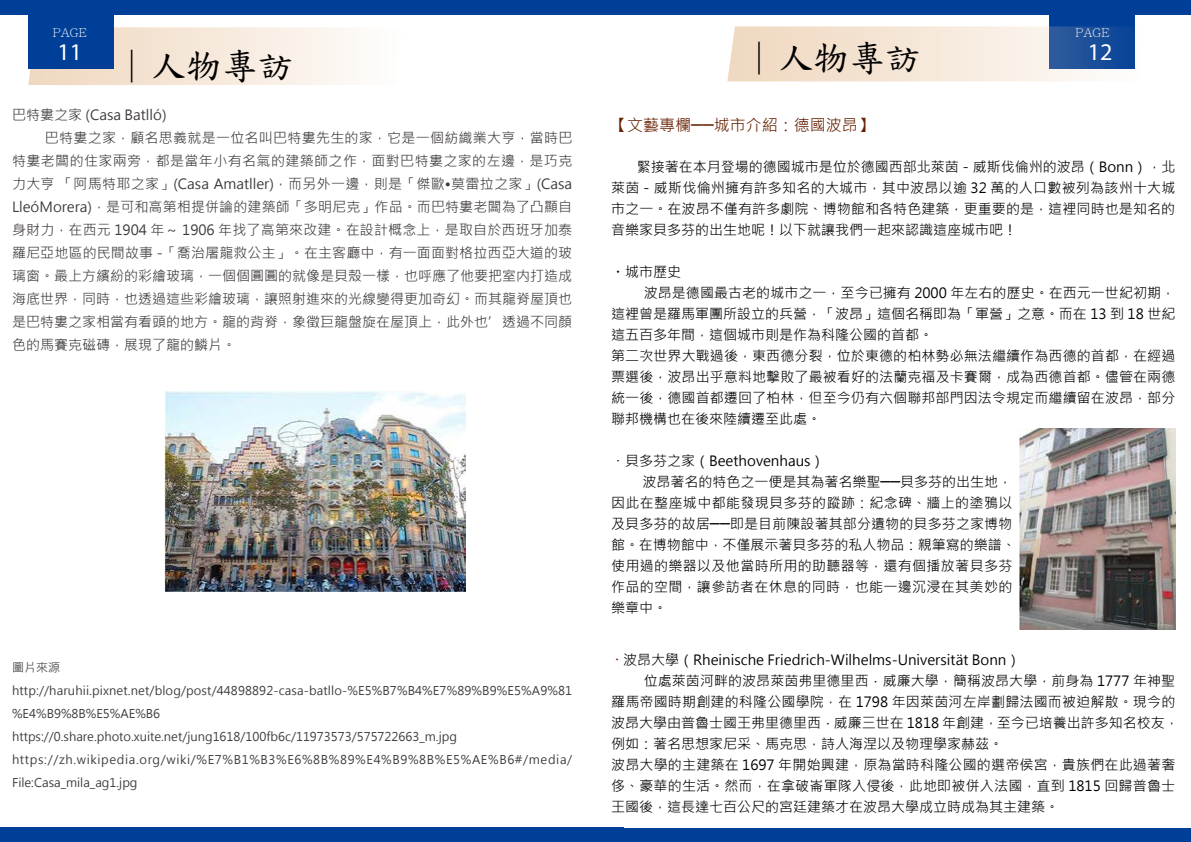
<style>
.page{position:relative;width:1191px;height:842px;background:#fff}
.page>*{position:absolute;margin:0;border:0;box-sizing:border-box;transform-origin:0 0}
.t1{font:36px "DF Kai Shu SB Estd BF";color:#000}
.t2{font:24px "Myriad Pro";color:#fff}
.t3{font:16px "Microsoft Jheng Hei";color:#662000}
.t4{font:14px/21px "Microsoft Jheng Hei";letter-spacing:.005em;color:#000;text-align:justify}
.t5{font:14px "Microsoft Jheng Hei";letter-spacing:.01em;color:#3e3a39}
.t6{font:14px "Microsoft Jheng Hei";letter-spacing:.025em;color:#000}
.t7{font:14px "Microsoft Jheng Hei";letter-spacing:.03em;color:#3e3a39}
.t8{font:12px/23px "Microsoft Jheng Hei";letter-spacing:.01em;color:#3e3a39}
.t9{font:300 12px "Adobe Ming Std";color:#fff}
.s1{font-family:"Adobe Ming Std";font-weight:300}
.s2{font-family:"Adobe Song Std";font-weight:300}
.s3{font-family:"Adobe Ming Std";font-weight:300;font-size:12px;color:#662000}
</style>
<div class="page">
<div style="left:1049px;top:12px;width:85px;height:57px;background:#003f98"></div>
<div style="left:0;top:0;width:624px;height:14px;background:#003f98"></div>
<svg style="left:28px;top:27px;width:325px;height:58px;background:#f4e8dc"></svg>
<div style="left:28px;top:12px;width:85px;height:57px;background:#003f98"></div>
<div style="left:0;top:828px;width:624px;height:14px;background:#003f98"></div>
<svg style="left:727px;top:26px;width:408px;height:55px;background:#d1cdce"></svg>
<div style="left:595px;top:0;width:596px;height:14px;background:#003f98"></div>
<div style="left:595px;top:828px;width:596px;height:14px;background:#003f98"></div>
<img style="left:164px;top:391px;width:301px;height:201px">
<img style="left:1019px;top:428px;width:156px;height:201px">
<p class="t9" style="left:53px;top:26px;width:36px">PAGE</p>
<p class="t9" style="left:56px;top:26px;width:36px">PAGE</p>
<p class="t9" style="left:1075px;top:26px;width:36px">PAGE</p>
<h2 class="t2" style="left:58px;top:37px;width:26px">11</h2>
<h1 class="t1" style="left:123px;top:48px;width:190px">| 人物專訪</h1>
<h1 class="t1" style="left:750px;top:40px;width:191px">| 人物專訪</h1>
<h2 class="t2" style="left:1087px;top:37px;width:26px">12</h2>
<p class="t5" style="left:12px;top:106px;width:156px">巴特婁之家 (Casa Batlló)</p>
<p class="t5" style="left:45px;top:129px;width:529px">巴特婁之家，顧名思義就是一位名叫巴特婁先生的家，它是一個紡織業大亨，當時巴</p>
<p class="t7" style="left:12px;top:152px;width:562px">特婁老闆的住家兩旁，都是當年小有名氣的建築師之作，面對巴特婁之家的左邊，是巧克</p>
<p class="t5" style="left:12px;top:175px;width:561px">力大亨 「阿馬特耶之家」(Casa Amatller)，而另外一邊，則是「傑歐•莫雷拉之家」(Casa</p>
<p class="t5" style="left:12px;top:198px;width:561px">LleóMorera)，是可和高第相提併論的建築師「多明尼克」作品。而巴特婁老闆為了凸顯自</p>
<p class="t5" style="left:12px;top:221px;width:562px">身財力，在西元 1904 年～ 1906 年找了高第來改建。在設計概念上，是取自於西班牙加泰</p>
<p class="t5" style="left:12px;top:244px;width:561px">羅尼亞地區的民間故事 -「喬治屠龍救公主」。在主客廳中，有一面面對格拉西亞大道的玻</p>
<p class="t5" style="left:12px;top:267px;width:561px">璃窗。最上方繽紛的彩繪玻璃，一個個圓圓的就像是貝殼一樣，也呼應了他要把室内打造成</p>
<p class="t5" style="left:12px;top:290px;width:561px">海底世界，同時，也透過這些彩繪玻璃，讓照射進來的光線變得更加奇幻。而其龍脊屋頂也</p>
<p class="t5" style="left:12px;top:313px;width:561px">是巴特婁之家相當有看頭的地方。龍的背脊，象徵巨龍盤旋在屋頂上，此外也’透過不同顏</p>
<p class="t5" style="left:12px;top:336px;width:225px">色的馬賽克磁磚，展現了龍的鱗片。</p>
<p class="t8" style="left:12px;top:656px;width:561px">圖片來源http://haruhii.pixnet.net/blog/post/44898892-casa-batllo-%E5%B7%B4%E7%89%B9%E5%A9%81 %E4%B9%8B%E5%AE%B6 https://0.share.photo.xuite.net/jung1618/100fb6c/11973573/575722663_m.jpg https://zh.wikipedia.org/wiki/%E7%B1%B3%E6%8B%89%E4%B9%8B%E5%AE%B6#/media/ File:Casa_mila_ag1.jpg</p>
<p class="t3" style="left:611px;top:115px;width:264px">【文藝專欄──城市介紹：德國波昂】</p>
<p class="t4" style="left:611px;top:156px;width:566px;text-indent:26px">緊接著在本月登場的德國城市是位於德國西部北萊茵－威斯伐倫州的波昂（Bonn），北萊茵－威斯伐倫州擁有許多知名的大城市，其中波昂以逾 32 萬的人口數被列為該州十大城市之一。在波昂不僅有許多劇院、博物館和各特色建築，更重要的是，這裡同時也是知名的音樂家貝多芬的出生地呢！以下就讓我們一起來認識這座城市吧！</p>
<p class="t4" style="left:611px;top:261px;width:71px"><span class="s1">•</span>城市歷史</p>
<p class="t4" style="left:644px;top:282px;width:533px">波昂是德國最古老的城市之一，至今已擁有 2000 年左右的歷史。在西元一世紀初期，</p>
<p class="t4" style="left:611px;top:303px;width:565px">這裡曾是羅馬軍團所設立的兵營，「波昂」這個名稱即為「軍營」之意。而在 13 到 18 世紀</p>
<p class="t4" style="left:611px;top:324px;width:323px">這五百多年間，這個城市則是作為科隆公國的首都。</p>
<p class="t4" style="left:611px;top:345px;width:566px">第二次世界大戰過後，東西德分裂，位於東德的柏林勢必無法繼續作為西德的首都，在經過</p>
<p class="t4" style="left:611px;top:366px;width:566px">票選後，波昂出乎意料地擊敗了最被看好的法蘭克福及卡賽爾，成為西德首都。儘管在兩德</p>
<p class="t4" style="left:611px;top:387px;width:566px">統一後，德國首都遷回了柏林，但至今仍有六個聯邦部門因法令規定而繼續留在波昂，部分</p>
<p class="t4" style="left:611px;top:408px;width:211px">聯邦機構也在後來陸續遷至此處。</p>
<p class="t4" style="left:611px;top:450px;width:215px"><span class="s2">・</span>貝多芬之家（Beethovenhaus）</p>
<p class="t4" style="left:642px;top:471px;width:371px">波昂著名的特色之一便是其為著名樂聖──貝多芬的出生地，</p>
<p class="t6" style="left:611px;top:494px;width:403px">因此在整座城中都能發現貝多芬的蹤跡：紀念碑、牆上的塗鴉以</p>
<p class="t4" style="left:611px;top:513px;width:402px">及貝多芬的故居──即是目前陳設著其部分遺物的貝多芬之家博物</p>
<p class="t4" style="left:611px;top:534px;width:406px">館。在博物館中，不僅展示著貝多芬的私人物品：親筆寫的樂譜、</p>
<p class="t6" style="left:611px;top:557px;width:403px">使用過的樂器以及他當時所用的助聽器等，還有個播放著貝多芬</p>
<p class="t6" style="left:611px;top:578px;width:403px">作品的空間，讓參訪者在休息的同時，也能一邊沉浸在其美妙的</p>
<p class="t4" style="left:611px;top:597px;width:57px">樂章中。</p>
<p class="t4" style="left:611px;top:650px;width:411px"><span class="s3">•</span>波昂大學（Rheinische Friedrich-Wilhelms-Universität Bonn）</p>
<p class="t4" style="left:644px;top:671px;width:533px">位處萊茵河畔的波昂萊茵弗里德里西．威廉大學，簡稱波昂大學，前身為 1777 年神聖</p>
<p class="t4" style="left:611px;top:692px;width:566px">羅馬帝國時期創建的科隆公國學院，在 1798 年因萊茵河左岸劃歸法國而被迫解散。現今的</p>
<p class="t4" style="left:611px;top:713px;width:569px">波昂大學由普魯士國王弗里德里西．威廉三世在 1818 年創建，至今已培養出許多知名校友，</p>
<p class="t4" style="left:611px;top:734px;width:393px">例如：著名思想家尼采、馬克思，詩人海涅以及物理學家赫茲。</p>
<p class="t4" style="left:611px;top:755px;width:566px">波昂大學的主建築在 1697 年開始興建，原為當時科隆公國的選帝侯宮，貴族們在此過著奢</p>
<p class="t4" style="left:611px;top:776px;width:565px">侈、豪華的生活。然而，在拿破崙軍隊入侵後，此地即被併入法國，直到 1815 回歸普魯士</p>
<p class="t4" style="left:611px;top:797px;width:449px">王國後，這長達七百公尺的宮廷建築才在波昂大學成立時成為其主建築。</p>
</div>
